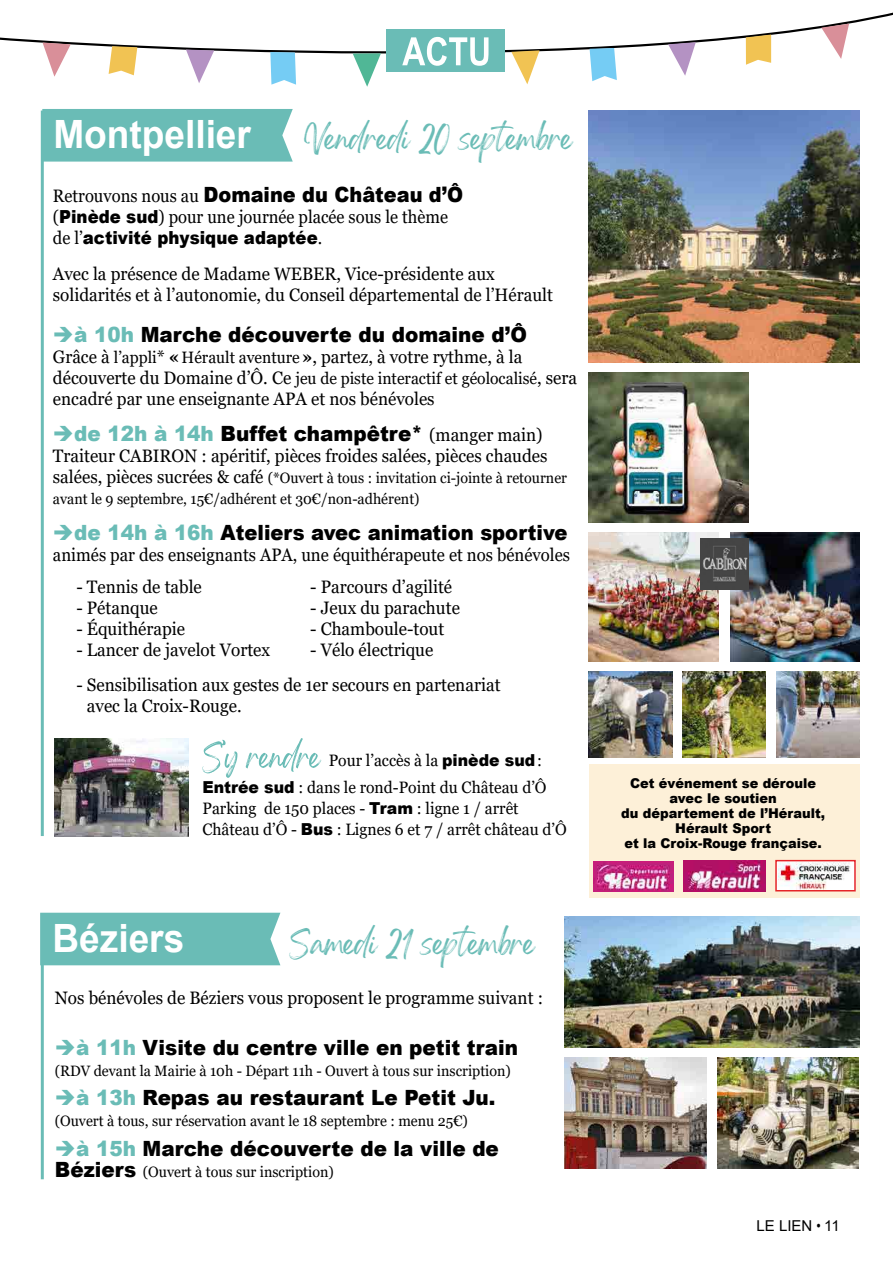
<style>
.page{position:relative;width:893px;height:1263px;background:#fff}
.page>*{position:absolute;margin:0;border:0;box-sizing:border-box;transform-origin:0 0}
.t1{font:700 39px "Arial";color:#fff;scale:.95 1}
.t2{font:22.5px "Gellatio";color:#6abcb6}
.t3{font:900 21px "Arial";color:#000;scale:.95 1}
.t4{font:900 21px "Arial";color:#000;scale:.93 1}
.t5{font:900 21px "Arial";color:#000;scale:.92 1}
.t6{font:18px/21px "Georgia";color:#000;scale:.95 1}
.t7{font:18px "Georgia";color:#000;scale:.93 1}
.t8{font:18px "Georgia";color:#000;scale:.92 1}
.t9{font:900 18px "Arial";color:#000;scale:.92 1}
.t10{font:16.5px/27px "Georgia";color:#000;text-align:right;scale:.95 1}
.t11{font:15px/21px "Georgia";color:#000;scale:.95 1}
.t12{font:15px "Arial";color:#000}
.t13{font:900 13.5px/15px "Arial";color:#000;text-align:center;scale:.96 1}
.s1{font-family:"Georgia";font-weight:400;font-size:18px}
.s2{font-family:"Arial";font-weight:900}
.s3{font-family:"Georgia";font-weight:400}
.s4{color:#6abcb6}
.s5{font-size:16.5px}
.s6{font-weight:700}
.s7{font-size:18px}
.s8{font-family:"Arial";font-weight:900;font-size:21px}
.s9{font-family:"Arial Narrow"}
</style>
<div class="page">
<svg style="left:0;top:12px;width:893px;height:64px"></svg>
<svg style="left:109px;top:46px;width:28px;height:29px"></svg>
<svg style="left:270px;top:52px;width:26px;height:33px"></svg>
<svg style="left:590px;top:48px;width:27px;height:33px"></svg>
<svg style="left:43px;top:43px;width:28px;height:34px"></svg>
<svg style="left:186px;top:50px;width:28px;height:33px"></svg>
<svg style="left:353px;top:53px;width:28px;height:34px"></svg>
<svg style="left:668px;top:42px;width:28px;height:34px"></svg>
<svg style="left:511px;top:50px;width:29px;height:34px"></svg>
<div style="left:589px;top:765px;width:271px;height:133px;background:#fdf0d8"></div>
<div style="left:386px;top:30px;width:119px;height:42px;background:#6abcb6"></div>
<svg style="left:402px;top:37px;width:86px;height:29px"></svg>
<div style="left:40px;top:913px;width:240px;height:52px;background:#6abcb6"></div>
<img style="left:588px;top:372px;width:161px;height:151px">
<img style="left:564px;top:1057px;width:142px;height:111px">
<img style="left:589px;top:532px;width:129px;height:129px">
<img style="left:731px;top:532px;width:129px;height:129px">
<div style="left:42px;top:109px;width:251px;height:53px;background:#6abcb6"></div>
<img style="left:588px;top:111px;width:272px;height:251px">
<img style="left:54px;top:738px;width:135px;height:98px">
<svg style="left:202px;top:738px;width:119px;height:40px"></svg>
<img style="left:593px;top:861px;width:81px;height:30px">
<img style="left:684px;top:860px;width:81px;height:31px">
<img style="left:778px;top:863px;width:75px;height:25px">
<div style="left:775px;top:860px;width:81px;height:31px;border:2px solid #e52428"></div>
<img style="left:565px;top:916px;width:295px;height:131px">
<img style="left:777px;top:672px;width:83px;height:85px">
<img style="left:683px;top:672px;width:83px;height:85px">
<img style="left:589px;top:672px;width:83px;height:85px">
<img style="left:718px;top:1057px;width:141px;height:111px">
<img style="left:700px;top:538px;width:48px;height:52px">
<hr style="left:41px;top:111px;width:3px;height:725px;background:#6abcb6">
<hr style="left:41px;top:913px;width:3px;height:266px;background:#6abcb6">
<svg style="left:746px;top:35px;width:25px;height:30px"></svg>
<svg style="left:821px;top:24px;width:28px;height:35px"></svg>
<h1 class="t1" style="left:53px;top:107px;width:210px">Montpellier</h1>
<p class="t2" style="left:304px;top:133px;width:269px">Vendredi 20 septembre</p>
<p class="t5" style="left:53px;top:180px;width:448px"><span class="s1">Retrouvons nous au</span> Domaine du Château d’Ô</p>
<p class="t8" style="left:53px;top:206px;width:431px">(<span class="s2">Pinède sud</span>) pour une journée placée sous le thème</p>
<p class="t9" style="left:53px;top:225px;width:294px"><span class="s3">de l’</span>activité physique adaptée<span class="s3">.</span></p>
<p class="t6" style="left:53px;top:264px;width:528px">Avec la présence de Madame WEBER, Vice-présidente aux solidarités et à l’autonomie, du Conseil départemental de l’Hérault</p>
<p class="t3" style="left:53px;top:319px;width:500px"><span class="s4">➔à 10h</span> Marche découverte du domaine d’Ô</p>
<p class="t6" style="left:53px;top:347px;width:496px">Grâce à <span class="s5">l’appli</span>* <span class="s6">«</span> <span class="s5">Hérault aventure</span><span class="s6">»</span>, partez, à votre rythme, à la</p>
<p class="t10" style="left:53px;top:365px;width:553px"><span class="s7">découverte du Domaine d’Ô. Ce</span> jeu de piste interactif et géolocalisé<span class="s7">, sera</span></p>
<p class="t6" style="left:53px;top:389px;width:403px">encadré par une enseignante APA et nos bénévoles</p>
<p class="t3" style="left:53px;top:418px;width:517px"><span class="s4">➔de 12h à 14h</span> Buffet champêtre* <span class="s1">(manger main)</span></p>
<p class="t6" style="left:53px;top:446px;width:522px">Traiteur CABIRON : apéritif, pièces froides salées, pièces chaudes</p>
<p class="t11" style="left:53px;top:468px;width:543px"><span class="s7">salées, pièces sucrées &amp; café</span> (*Ouvert à tous : invitation ci-jointe à retourner avant le 9 septembre, 15€/adhérent et 30€/non-adhérent)</p>
<p class="t4" style="left:53px;top:517px;width:555px"><span class="s4">➔de 14h à 16h</span> Ateliers avec animation sportive</p>
<p class="t7" style="left:53px;top:544px;width:557px">animés par des enseignants APA, une équithérapeute et nos bénévoles</p>
<p class="t6" style="left:76px;top:576px;width:134px">- Tennis de table</p>
<p class="t6" style="left:76px;top:597px;width:87px">- Pétanque</p>
<p class="t6" style="left:76px;top:618px;width:116px">- Équithérapie</p>
<p class="t6" style="left:76px;top:639px;width:206px">- Lancer de javelot Vortex</p>
<p class="t6" style="left:310px;top:576px;width:151px">- Parcours d’agilité</p>
<p class="t6" style="left:310px;top:597px;width:159px">- Jeux du parachute</p>
<p class="t6" style="left:310px;top:618px;width:143px">- Chamboule-tout</p>
<p class="t6" style="left:310px;top:639px;width:131px">- Vélo électrique</p>
<p class="t6" style="left:87px;top:675px;width:437px;text-indent:-11px">- Sensibilisation aux gestes de 1er secours en partenariat avec la Croix-Rouge.</p>
<p class="t10" style="left:202px;top:747px;width:364px">Pour l’accès à la <span class="s2">pinède sud</span>:<br><span class="s2">Entrée sud</span> : dans le rond-Point du Château d’Ô</p>
<p class="t10" style="left:202px;top:798px;width:385px;line-height:21px;text-align:left">Parking de 150 places - <span class="s2">Tram</span> : ligne 1 / arrêt<br>Château d’Ô - <span class="s2">Bus</span> : Lignes 6 et 7 / arrêt château d’Ô</p>
<h1 class="t1" style="left:53px;top:911px;width:140px">Béziers</h1>
<p class="t2" style="left:289px;top:938px;width:246px">Samedi 21 septembre</p>
<p class="t6" style="left:55px;top:988px;width:515px">Nos bénévoles de Béziers vous proposent le programme suivant :</p>
<p class="t3" style="left:55px;top:1032px;width:489px"><span class="s4">➔à 11h</span> Visite du centre ville en petit train</p>
<p class="t11" style="left:55px;top:1060px;width:481px">(RDV devant la Mairie à 10h - Départ 11h - Ouvert à tous sur inscription)</p>
<p class="t3" style="left:55px;top:1082px;width:465px"><span class="s4">➔à 13h</span> Repas au restaurant Le Petit Ju.</p>
<p class="t11" style="left:55px;top:1111px;width:436px">(Ouvert à tous, sur réservation avant le 18 septembre : menu 25€)</p>
<p class="t3" style="left:55px;top:1133px;width:469px"><span class="s4">➔à 15h</span> Marche découverte de la ville de</p>
<p class="t11" style="left:55px;top:1161px;width:295px"><span class="s8">Béziers</span> (Ouvert à tous sur inscription)</p>
<p class="t13" style="left:621px;top:775px;width:214px">Cet événement se déroule avec le soutien<br>du département de l’Hérault,<br>Hérault Sport<br>et la Croix-Rouge française.</p>
<p class="t12" style="left:756px;top:1216px;width:85px">LE LIEN <span class="s9">•</span> 11</p>
</div>
